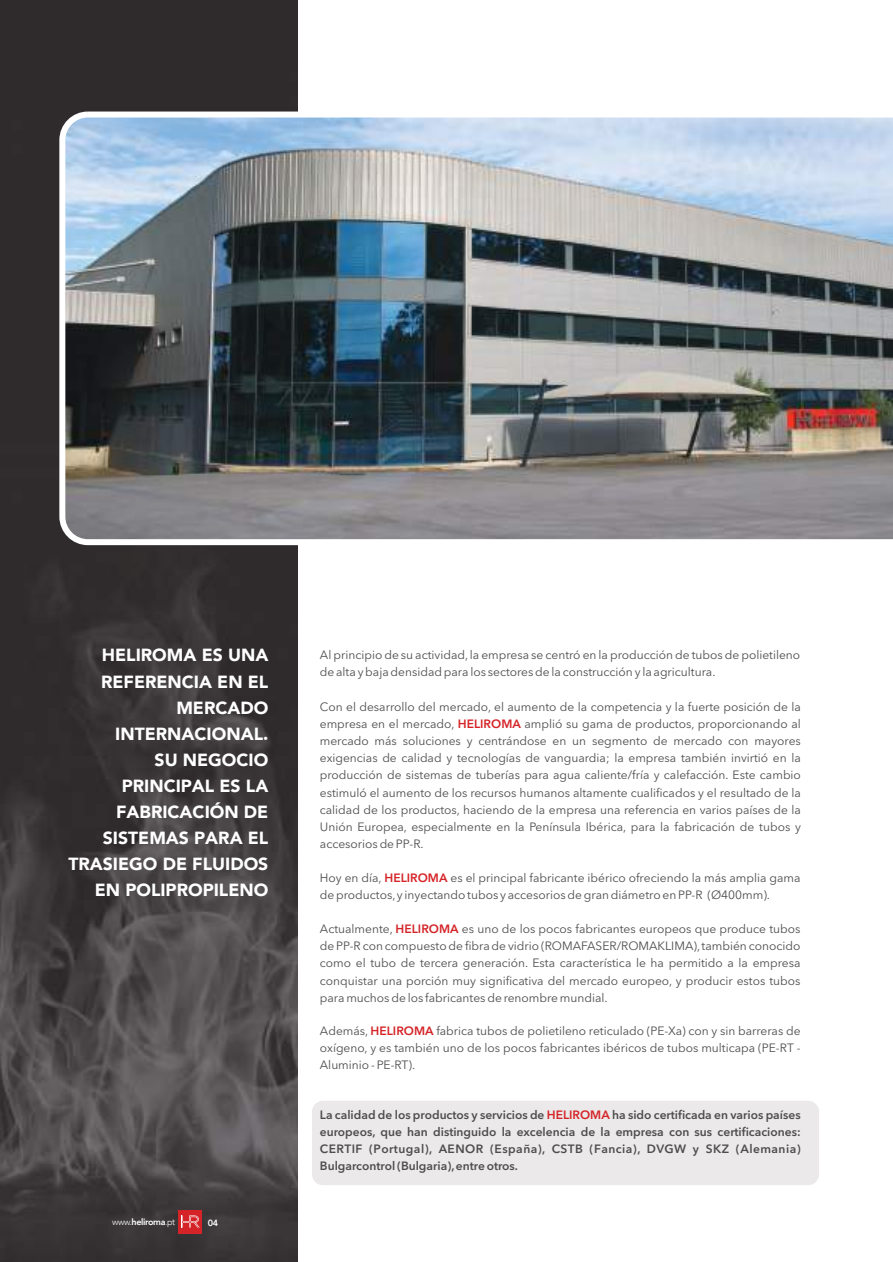
<style>
.page{position:relative;width:893px;height:1262px;background:#fff}
.page>*{position:absolute;margin:0;border:0;box-sizing:border-box;transform-origin:0 0}
.t1{font:900 17.55px/26.1px "Avenir";color:#fff;text-align:right}
.t2{font:12px/17.1px "Avenir Next LT Pro";color:#4f4c4d;text-align:justify}
.t3{font:600 12px/17.2px "Avenir Next LT Pro";color:#4f4c4d;text-align:justify}
.t4{font:800 9px "Avenir";letter-spacing:-.04em;color:#fff}
.s1{font-weight:300}
.s2{font-weight:600;color:#d52428}
.s3{color:#d52428}
</style>
<div class="page">
<img style="left:0;top:0;width:297px;height:1262px">
<img style="left:56px;top:108px;width:837px;height:440px">
<div style="left:310px;top:1099px;width:510px;height:87px;background:#ebe9e9;border-radius:12px"></div>
<div style="left:309px;top:1097px;width:513px;height:91px;border:3px solid #fff;border-radius:12px"></div>
<div style="left:178px;top:1209px;width:24px;height:24px;background:#d52428"></div>
<svg style="left:181px;top:1215px;width:18px;height:12px"></svg>
<h1 class="t1" style="left:68px;top:642px;width:201px">HELIROMA ES UNA<br>REFERENCIA EN EL<br>MERCADO<br>INTERNACIONAL.<br>SU NEGOCIO<br>PRINCIPAL ES LA<br>FABRICACIÓN DE<br>SISTEMAS PARA EL<br>TRASIEGO DE FLUIDOS<br>EN POLIPROPILENO</h1>
<p class="t4" style="left:112px;top:1214px;width:65px"><span class="s1">www.</span>heliroma<span class="s1">.pt</span></p>
<p class="t4" style="left:208px;top:1215px;width:12px">04</p>
<p class="t2" style="left:320px;top:646px;width:482px">Al principio de su actividad, la empresa se centró en la producción de tubos de polietileno de alta y baja densidad para los sectores de la construcción y la agricultura.</p>
<p class="t2" style="left:320px;top:698px;width:482px">Con el desarrollo del mercado, el aumento de la competencia y la fuerte posición de la empresa en el mercado, <span class="s2">HELIROMA</span> amplió su gama de productos, proporcionando al mercado más soluciones y centrándose en un segmento de mercado con mayores exigencias de calidad y tecnologías de vanguardia; la empresa también invirtió en la producción de sistemas de tuberías para agua caliente/fría y calefacción. Este cambio estimuló el aumento de los recursos humanos altamente cualificados y el resultado de la calidad de los productos, haciendo de la empresa una referencia en varios países de la Unión Europea, especialmente en la Península Ibérica, para la fabricación de tubos y accesorios de PP-R.</p>
<p class="t2" style="left:320px;top:868px;width:482px">Hoy en día, <span class="s2">HELIROMA</span> es el principal fabricante ibérico ofreciendo la más amplia gama de productos, y inyectando tubos y accesorios de gran diámetro en PP-R (Ø400mm).</p>
<p class="t2" style="left:320px;top:920px;width:482px">Actualmente, <span class="s2">HELIROMA</span> es uno de los pocos fabricantes europeos que produce tubos de PP-R con compuesto de fibra de vidrio (ROMAFASER/ROMAKLIMA), también conocido como el tubo de tercera generación. Esta característica le ha permitido a la empresa conquistar una porción muy significativa del mercado europeo, y producir estos tubos para muchos de los fabricantes de renombre mundial.</p>
<p class="t2" style="left:320px;top:1022px;width:482px">Además, <span class="s2">HELIROMA</span> fabrica tubos de polietileno reticulado (PE-Xa) con y sin barreras de oxígeno, y es también uno de los pocos fabricantes ibéricos de tubos multicapa (PE-RT - Aluminio - PE-RT).</p>
<p class="t3" style="left:320px;top:1105px;width:482px">La calidad de los productos y servicios de <span class="s3">HELIROMA</span> ha sido certificada en varios países europeos, que han distinguido la excelencia de la empresa con sus certificaciones:<br>CERTIF (Portugal), AENOR (España), CSTB (Fancia), DVGW y SKZ (Alemania)<br>Bulgarcontrol (Bulgaria), entre otros.</p>
</div>
